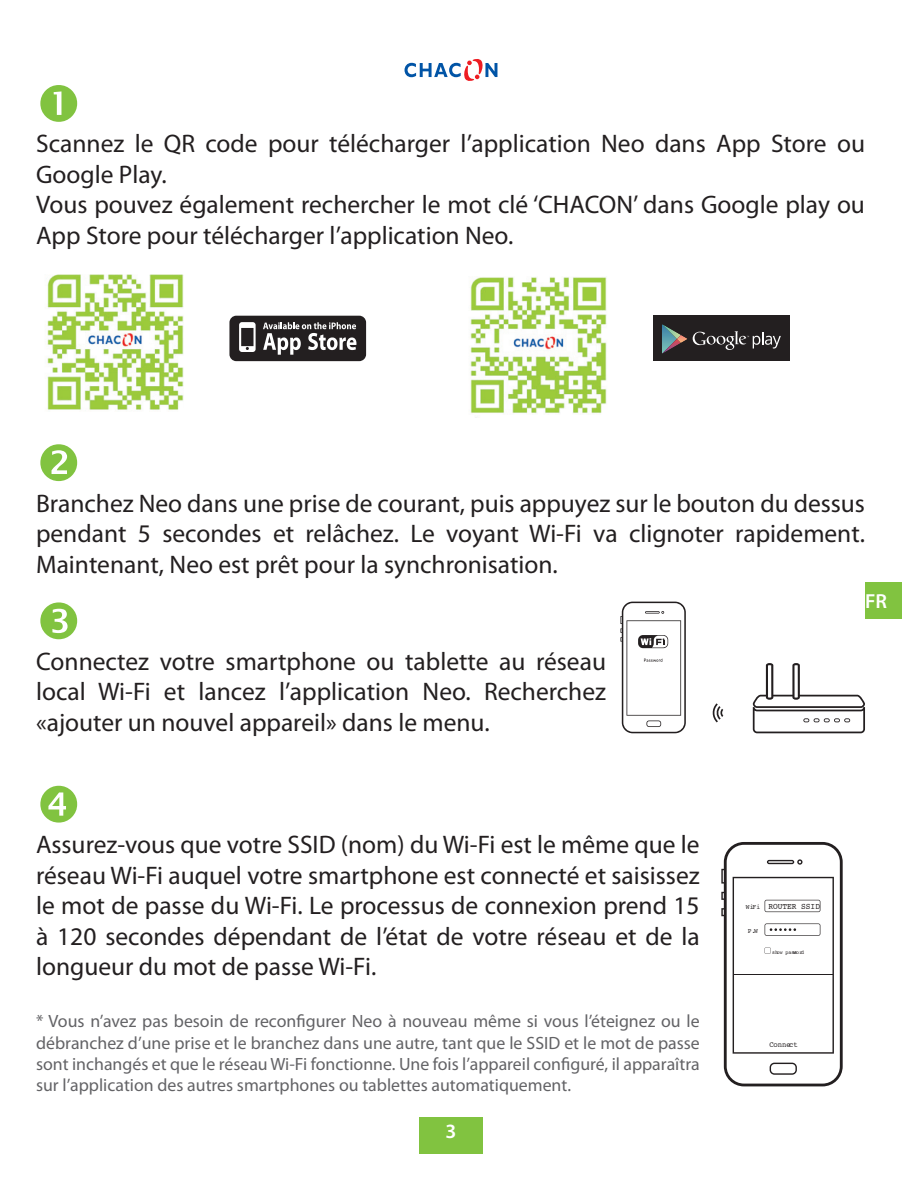
<style>
.page{position:relative;width:902px;height:1200px;background:#fff}
.page>*{position:absolute;margin:0;border:0;box-sizing:border-box;transform-origin:0 0}
.t1{font:25.5px/30.6px "Myriad Pro";color:#231f20;text-align:justify}
.t2{font:600 20.4px "Myriad Pro";color:#fff}
.t3{font:17.7px/21.3px "Myriad Pro";color:#636366;text-align:justify}
.t4{font:8.7px "Courier";color:#231f20;scale:.91 1}
.t5{font:7.8px "Courier";color:#231f20;scale:.91 1}
.t6{font:6.9px "Courier";color:#231f20;scale:.91 1}
.t7{font:5.4px "Courier";color:#231f20;scale:.91 1}
.s1{font-size:6.9px}
</style>
<div class="page">
<div style="left:419px;top:1117px;width:64px;height:36px;background:#81c340"></div>
<div style="left:864px;top:581px;width:37px;height:37px;background:#81c340"></div>
<svg style="left:404px;top:59px;width:93px;height:22px"></svg>
<img style="left:47px;top:274px;width:137px;height:136px">
<img style="left:470px;top:277px;width:137px;height:137px">
<div style="left:653px;top:315px;width:136px;height:46px;background:#231f20"></div>
<svg style="left:662px;top:324px;width:118px;height:29px"></svg>
<div style="left:229px;top:315px;width:137px;height:46px;background:#231f20;border-radius:7px"></div>
<svg style="left:239px;top:322px;width:16px;height:30px"></svg>
<svg style="left:263px;top:322px;width:93px;height:32px"></svg>
<svg style="left:752px;top:663px;width:112px;height:70px"></svg>
<svg style="left:720px;top:708px;width:3px;height:8px"></svg>
<svg style="left:715px;top:706px;width:5px;height:13px"></svg>
<svg style="left:711px;top:703px;width:6px;height:19px"></svg>
<svg style="left:620px;top:601px;width:65px;height:132px"></svg>
<svg style="left:646px;top:720px;width:15px;height:6px"></svg>
<div style="left:647px;top:721px;width:13px;height:5px;background:#fff;border-radius:2px"></div>
<svg style="left:721px;top:842px;width:121px;height:244px"></svg>
<hr style="left:733px;top:973px;width:99px;height:1px;background:#231f20">
<p class="t1" style="left:36px;top:130px;width:830px;text-align:left">Scannez le QR code pour télécharger l’application Neo dans App Store ou Google Play.<br>Vous pouvez également rechercher le mot clé ‘CHACON’ dans Google play ou App Store pour télécharger l’application Neo.</p>
<p class="t1" style="left:36px;top:489px;width:830px">Branchez Neo dans une prise de courant, puis appuyez sur le bouton du dessus pendant 5 secondes et relâchez. Le voyant Wi-Fi va clignoter rapidement.<br>Maintenant, Neo est prêt pour la synchronisation.</p>
<p class="t1" style="left:36px;top:647px;width:571px">Connectez votre smartphone ou tablette au réseau local Wi-Fi et lancez l’application Neo. Recherchez «ajouter un nouvel appareil» dans le menu.</p>
<p class="t1" style="left:36px;top:831px;width:665px">Assurez-vous que votre SSID (nom) du Wi-Fi est le même que le réseau Wi-Fi auquel votre smartphone est connecté et saisissez le mot de passe du Wi-Fi. Le processus de connexion prend 15 à 120 secondes dépendant de l’état de votre réseau et de la longueur du mot de passe Wi-Fi.</p>
<p class="t3" style="left:36px;top:1011px;width:665px">* Vous n’avez pas besoin de reconfigurer Neo à nouveau même si vous l’éteignez ou le débranchez d’une prise et le branchez dans une autre, tant que le SSID et le mot de passe sont inchangés et que le réseau Wi-Fi fonctionne. Une fois l’appareil configuré, il apparaîtra sur l’application des autres smartphones ou tablettes automatiquement.</p>
<p class="t2" style="left:445px;top:1123px;width:12px">3</p>
<p class="t4" style="left:745px;top:902px;width:83px"><span class="s1">WiFi</span> ROUTER SSID</p>
<p class="t6" style="left:747px;top:927px;width:12px">P.W</p>
<p class="t7" style="left:772px;top:949px;width:36px">show password</p>
<p class="t5" style="left:769px;top:1040px;width:32px">Connect</p>
<p class="t2" style="left:864px;top:593px;width:23px">FR</p>
</div>
